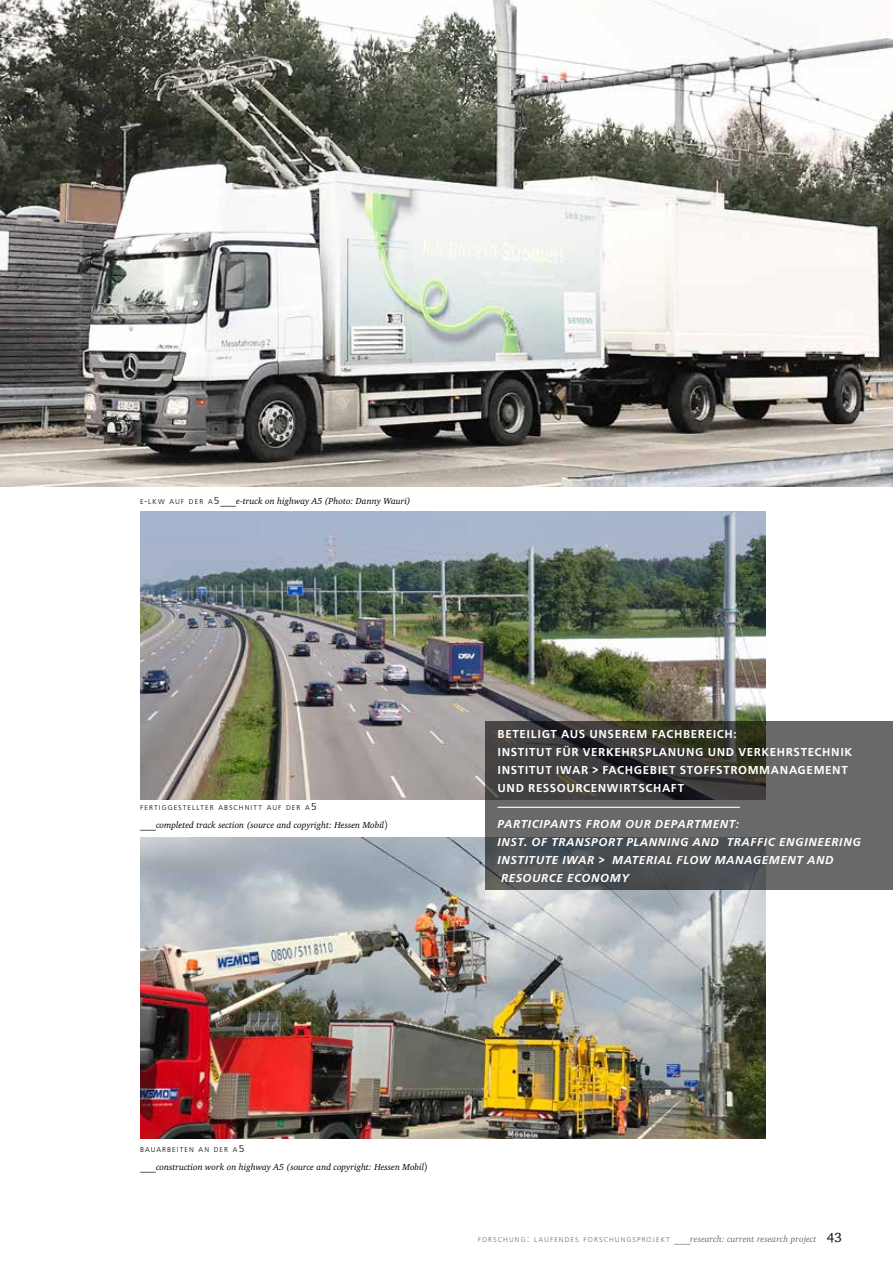
<style>
.page{position:relative;width:893px;height:1263px;background:#fff}
.page>*{position:absolute;margin:0;border:0;box-sizing:border-box;transform-origin:0 0}
.t1{font:13.5px "Charter";color:#000}
.t2{font:500 12px/18px "Front Page Pro";letter-spacing:.05em;color:#fff}
.t3{font:italic 500 12px/18px "Front Page Pro";letter-spacing:.05em;color:#fff}
.t4{font:italic 9px "Charter";color:#000}
.t5{font:300 7.35px "Front Page Pro";letter-spacing:.145em;color:#6d6d6c}
.t6{font:300 7.35px "Front Page Pro";letter-spacing:.145em;color:#000}
.s1{font-family:"Front Page Pro";font-weight:300;font-style:normal;font-size:7.35px}
.s2{font-family:"Front Page Pro";font-weight:300;font-style:normal;font-size:10.5px}
.s3{font-size:10.5px}
.s4{font-family:"Charter";font-weight:400;font-style:italic;font-size:10.5px}
.s5{font-family:"Charter";font-weight:400;font-style:italic;font-size:9px}
</style>
<div class="page">
<img style="left:0;top:0;width:893px;height:486px">
<hr style="left:0;top:400px;width:1px;height:218px;background:#000">
<div style="left:485px;top:721px;width:408px;height:169px;background:#696969"></div>
<img style="left:140px;top:511px;width:625px;height:288px">
<img style="left:140px;top:837px;width:625px;height:302px">
<hr style="left:497px;top:807px;width:243px;height:1px;background:#fff">
<p class="t4" style="left:140px;top:495px;width:272px"><span class="s1">E</span> <span class="s2">-</span> <span class="s1">L K W AU F D E R A</span><span class="s2">5</span><span class="s3">___</span>e-truck on highway A5 (Photo: Danny Wauri)</p>
<p class="t6" style="left:140px;top:802px;width:178px">FERTIGGESTELLTER ABSCHNITT AUF DER A<span class="s3">5</span></p>
<p class="t4" style="left:140px;top:819px;width:249px"><span class="s3">___</span>completed track section (source and copyright: Hessen Mobil<span class="s2">)</span></p>
<h2 class="t2" style="left:497px;top:724px;width:356px">BETEILIGT AUS UNSEREM FACHBEREICH:<br>INSTITUT FÜR VERKEHRSPLANUNG UND VERKEHRSTECHNIK INSTITUT IWAR &gt; FACHGEBIET STOFFSTROMMANAGEMENT UND RESSOURCENWIRTSCHAFT</h2>
<h2 class="t3" style="left:497px;top:814px;width:365px">PARTICIPANTS FROM OUR DEPARTMENT:<br>INST. OF TRANSPORT PLANNING AND TRAFFIC ENGINEERING INSTITUTE IWAR &gt; MATERIAL FLOW MANAGEMENT AND RESOURCE ECONOMY</h2>
<p class="t6" style="left:140px;top:1144px;width:106px">BAUARBEITEN AN DER A<span class="s3">5</span></p>
<p class="t4" style="left:140px;top:1161px;width:289px"><span class="s3">___</span>construction work on highway A5 (source and copyright: Hessen Mobil<span class="s2">)</span></p>
<p class="t5" style="left:478px;top:1234px;width:340px">FORSCHUNG<span class="s3">:</span> LAUFENDES FORSCHUNGSPROJEKT <span class="s4">___</span><span class="s5">research: current research project</span></p>
<h1 class="t1" style="left:827px;top:1229px;width:17px">43</h1>
</div>
